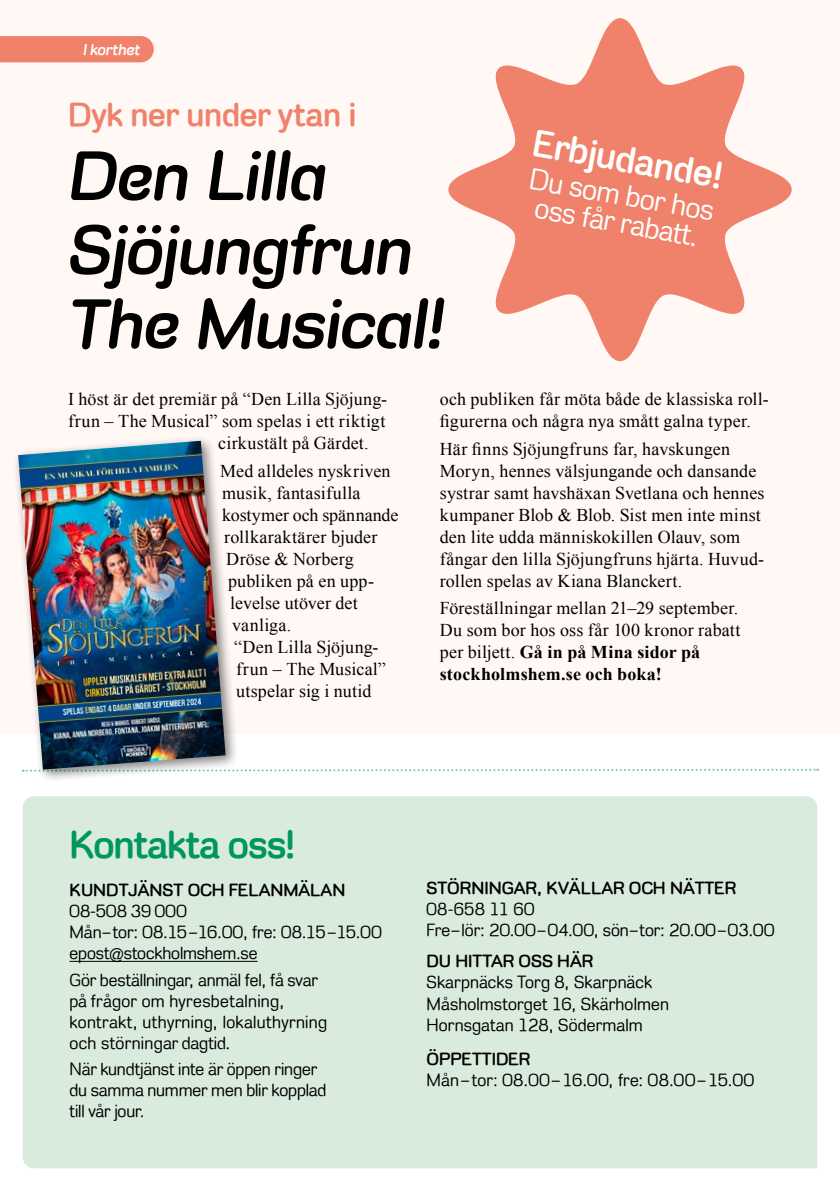
<style>
.page{position:relative;width:840px;height:1191px;background:#fff}
.page>*{position:absolute;margin:0;border:0;box-sizing:border-box;transform-origin:0 0}
.H2_rubrik{font:italic 700 71.4px/74px "Stockholm Runt";letter-spacing:-.01em;color:#000}
.H1_Rubrik_framsida{font:700 40px "Stockholm Runt";letter-spacing:-.02em;color:#009660}
.H2_mellanrubik_2023{font:700 38px "Stockholm Runt";color:#fff}
.H2_rubrik-2{font:700 34px "Stockholm Runt";letter-spacing:-.01em;color:#f0816a}
.H2_mellanrubik_2023-2{font:30px/27.6px "Stockholm Runt";color:#fff;text-align:center}
.P_Brödtext_2023{font:18px/22px "Times New Roman";letter-spacing:.01em;color:#000}
.P_sans_2023{font:18px/21px "Stockholm Runt";letter-spacing:.005em;color:#000}
.H2_mellanrubik_2023-3{font:700 18px "Stockholm Runt";color:#000}
.t1{font:italic 700 16px "Stockholm Runt";letter-spacing:-.005em;color:#fff}
.s1{font-weight:700}
</style>
<div class="page">
<div style="left:23px;top:796px;width:793px;height:372px;background:#d9ebdd"></div>
<svg style="left:240px;top:768px;width:577px;height:4px"></svg>
<div style="left:0;top:0;width:839px;height:733px;background:#fff8f4"></div>
<svg style="left:448px;top:18px;width:343px;height:343px;fill:#f0816a"></svg>
<hr style="left:69px;top:961px;width:188px;height:1px;background:#000">
<div style="left:13px;top:434px;width:226px;height:349px;background:#000;opacity:.5"></div>
<img style="left:18px;top:441px;width:207px;height:328px">
<div style="left:0;top:36px;width:154px;height:26px;background:#f0816a"></div>
<p class="t1" style="left:83px;top:41px;width:58px">I korthet</p>
<p class="H2_rubrik-2" style="left:68px;top:95px;width:289px">Dyk ner under ytan i</p>
<p class="H2_rubrik" style="left:68px;top:138px;width:377px">Den Lilla<br>Sjöjungfrun<br>The Musical!</p>
<p class="H2_mellanrubik_2023" style="left:537px;top:121px;width:193px;rotate:10deg">Erbjudande!</p>
<p class="H2_mellanrubik_2023-2" style="left:532px;top:165px;width:188px;rotate:10deg">Du som bor hos oss får rabatt.</p>
<p class="P_Brödtext_2023" style="left:68px;top:388px;width:320px">I höst är det premiär på “Den Lilla Sjöjung-</p>
<p class="P_Brödtext_2023" style="left:68px;top:410px;width:319px">frun – The Musical” som spelas i ett riktigt</p>
<p class="P_Brödtext_2023" style="left:218px;top:432px;width:152px">cirkustält på Gärdet.</p>
<p class="P_Brödtext_2023" style="left:220px;top:459px;width:172px">Med alldeles nyskriven</p>
<p class="P_Brödtext_2023" style="left:222px;top:481px;width:140px">musik, fantasifulla</p>
<p class="P_Brödtext_2023" style="left:222px;top:503px;width:178px">kostymer och spännande</p>
<p class="P_Brödtext_2023" style="left:224px;top:525px;width:155px">rollkaraktärer bjuder</p>
<p class="P_Brödtext_2023" style="left:226px;top:547px;width:129px">Dröse &amp; Norberg</p>
<p class="P_Brödtext_2023" style="left:228px;top:569px;width:147px">publiken på en upp-</p>
<p class="P_Brödtext_2023" style="left:230px;top:591px;width:129px">levelse utöver det</p>
<p class="P_Brödtext_2023" style="left:232px;top:613px;width:60px">vanliga.</p>
<p class="P_Brödtext_2023" style="left:234px;top:635px;width:146px">“Den Lilla Sjöjung-</p>
<p class="P_Brödtext_2023" style="left:236px;top:657px;width:151px">frun – The Musical”</p>
<p class="P_Brödtext_2023" style="left:236px;top:679px;width:136px">utspelar sig i nutid</p>
<p class="P_Brödtext_2023" style="left:439px;top:388px;width:330px">och publiken får möta både de klassiska roll&shy;figurerna och några nya smått galna typer.</p>
<p class="P_Brödtext_2023" style="left:439px;top:437px;width:326px">Här finns Sjöjungfruns far, havskungen Moryn, hennes välsjungande och dansande systrar samt havshäxan Svetlana och hennes kumpaner Blob &amp; Blob. Sist men inte minst den lite udda människokillen Olauv, som fångar den lilla Sjöjungfruns hjärta. Huvud&shy;rollen spelas av Kiana Blanckert.</p>
<p class="P_Brödtext_2023" style="left:439px;top:597px;width:302px">Föreställningar mellan 21–29 september.<br>Du som bor hos oss får 100 kronor rabatt per biljett. <span class="s1">Gå in på Mina sidor på stockholmshem.se och boka!</span></p>
<h1 class="H1_Rubrik_framsida" style="left:69px;top:821px;width:227px">Kontakta oss!</h1>
<p class="H2_mellanrubik_2023-3" style="left:69px;top:879px;width:277px">KUNDTJÄNST OCH FELANMÄLAN</p>
<p class="P_sans_2023" style="left:69px;top:900px;width:313px">08-508 39 000<br>Mån–tor: 08.15–16.00, fre: 08.15–15.00 epost@stockholmshem.se</p>
<p class="P_sans_2023" style="left:69px;top:969px;width:259px">Gör beställningar, anmäl fel, få svar på frågor om hyresbetalning, kontrakt, uthyrning, lokaluthyrning och störningar dagtid.</p>
<p class="P_sans_2023" style="left:69px;top:1058px;width:258px">När kundtjänst inte är öppen ringer du samma nummer men blir kopplad till vår jour.</p>
<p class="H2_mellanrubik_2023-3" style="left:426px;top:877px;width:311px">STÖRNINGAR, KVÄLLAR OCH NÄTTER</p>
<p class="P_sans_2023" style="left:426px;top:898px;width:349px">08-658 11 60<br>Fre–lör: 20.00–04.00, sön–tor: 20.00–03.00</p>
<p class="H2_mellanrubik_2023-3" style="left:426px;top:951px;width:168px">DU HITTAR OSS HÄR</p>
<p class="P_sans_2023" style="left:426px;top:971px;width:244px">Skarpnäcks Torg 8, Skarpnäck<br>Måsholmstorget 16, Skärholmen<br>Hornsgatan 128, Södermalm</p>
<p class="H2_mellanrubik_2023-3" style="left:426px;top:1048px;width:105px">ÖPPETTIDER</p>
<p class="P_sans_2023" style="left:426px;top:1069px;width:329px">Mån – tor: 08.00–16.00, fre: 08.00–15.00</p>
</div>
